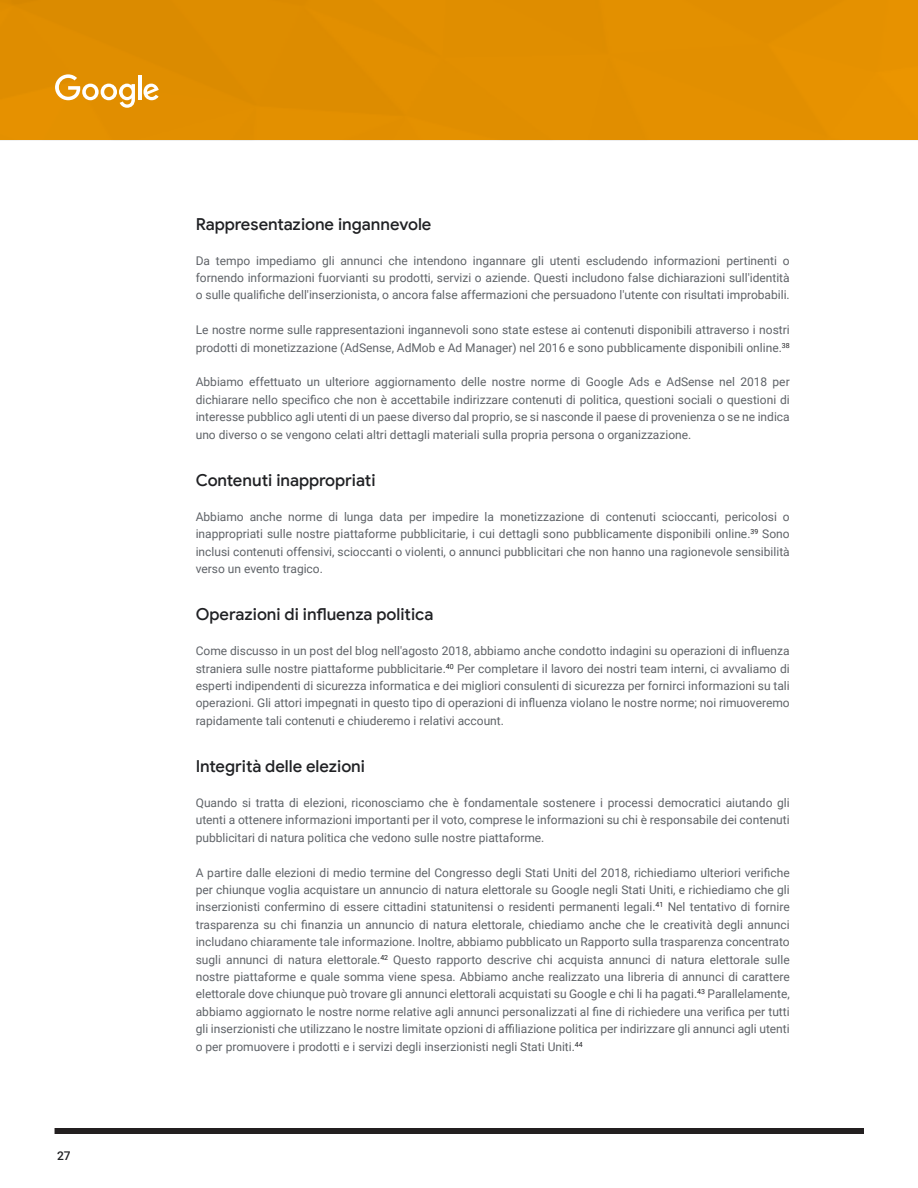
<style>
.page{position:relative;width:918px;height:1188px;background:#fff}
.page>*{position:absolute;margin:0;border:0;box-sizing:border-box;transform-origin:0 0}
.t1{font:500 16.5px "Google Sans";letter-spacing:-.005em;color:#202124}
.t2{font:12px/17.4px "Roboto";color:#5f6368;text-align:justify}
.t3{font:500 12px "Roboto";color:#202124}
</style>
<div class="page">
<div style="left:0;top:0;width:918px;height:140px;background:#e28f00"></div>
<svg style="left:55px;top:74px;width:80px;height:34px"></svg>
<hr style="left:138px;top:75px;width:3px;height:25px;background:#fff">
<svg style="left:144px;top:84px;width:15px;height:16px"></svg>
<div style="left:55px;top:1128px;width:809px;height:6px;background:#231f20"></div>
<p class="t3" style="left:57px;top:1147px;width:15px">27</p>
<p class="t1" style="left:196px;top:214px;width:237px">Rappresentazione ingannevole</p>
<p class="t2" style="left:196px;top:251px;width:596px">Da tempo impediamo gli annunci che intendono ingannare gli utenti escludendo informazioni pertinenti o fornendo informazioni fuorvianti su prodotti, servizi o aziende. Questi includono false dichiarazioni sull'identità o sulle qualifiche dell'inserzionista, o ancora false affermazioni che persuadono l'utente con risultati improbabili.</p>
<p class="t2" style="left:196px;top:321px;width:596px">Le nostre norme sulle rappresentazioni ingannevoli sono state estese ai contenuti disponibili attraverso i nostri prodotti di monetizzazione (AdSense, AdMob e Ad Manager) nel 2016 e sono pubblicamente disponibili online.<sup>38</sup></p>
<p class="t2" style="left:196px;top:373px;width:596px">Abbiamo effettuato un ulteriore aggiornamento delle nostre norme di Google Ads e AdSense nel 2018 per dichiarare nello specifico che non è accettabile indirizzare contenuti di politica, questioni sociali o questioni di interesse pubblico agli utenti di un paese diverso dal proprio, se si nasconde il paese di provenienza o se ne indica uno diverso o se vengono celati altri dettagli materiali sulla propria persona o organizzazione.</p>
<p class="t1" style="left:196px;top:470px;width:181px">Contenuti inappropriati</p>
<p class="t2" style="left:196px;top:507px;width:596px">Abbiamo anche norme di lunga data per impedire la monetizzazione di contenuti scioccanti, pericolosi o inappropriati sulle nostre piattaforme pubblicitarie, i cui dettagli sono pubblicamente disponibili online.<sup>39</sup> Sono inclusi contenuti offensivi, scioccanti o violenti, o annunci pubblicitari che non hanno una ragionevole sensibilità verso un evento tragico.</p>
<p class="t1" style="left:196px;top:605px;width:239px">Operazioni di influenza politica</p>
<p class="t2" style="left:196px;top:642px;width:596px">Come discusso in un post del blog nell'agosto 2018, abbiamo anche condotto indagini su operazioni di influenza straniera sulle nostre piattaforme pubblicitarie.<sup>40</sup> Per completare il lavoro dei nostri team interni, ci avvaliamo di esperti indipendenti di sicurezza informatica e dei migliori consulenti di sicurezza per fornirci informazioni su tali operazioni. Gli attori impegnati in questo tipo di operazioni di influenza violano le nostre norme; noi rimuoveremo rapidamente tali contenuti e chiuderemo i relativi account.</p>
<p class="t1" style="left:196px;top:756px;width:171px">Integrità delle elezioni</p>
<p class="t2" style="left:196px;top:794px;width:596px">Quando si tratta di elezioni, riconosciamo che è fondamentale sostenere i processi democratici aiutando gli utenti a ottenere informazioni importanti per il voto, comprese le informazioni su chi è responsabile dei contenuti pubblicitari di natura politica che vedono sulle nostre piattaforme.</p>
<p class="t2" style="left:196px;top:863px;width:596px">A partire dalle elezioni di medio termine del Congresso degli Stati Uniti del 2018, richiediamo ulteriori verifiche per chiunque voglia acquistare un annuncio di natura elettorale su Google negli Stati Uniti, e richiediamo che gli inserzionisti confermino di essere cittadini statunitensi o residenti permanenti legali.<sup>41</sup> Nel tentativo di fornire trasparenza su chi finanzia un annuncio di natura elettorale, chiediamo anche che le creatività degli annunci includano chiaramente tale informazione. Inoltre, abbiamo pubblicato un Rapporto sulla trasparenza concentrato sugli annunci di natura elettorale.<sup>42</sup> Questo rapporto descrive chi acquista annunci di natura elettorale sulle nostre piattaforme e quale somma viene spesa. Abbiamo anche realizzato una libreria di annunci di carattere elettorale dove chiunque può trovare gli annunci elettorali acquistati su Google e chi li ha pagati.<sup>43</sup> Parallelamente, abbiamo aggiornato le nostre norme relative agli annunci personalizzati al fine di richiedere una verifica per tutti gli inserzionisti che utilizzano le nostre limitate opzioni di affiliazione politica per indirizzare gli annunci agli utenti o per promuovere i prodotti e i servizi degli inserzionisti negli Stati Uniti.<sup>44</sup></p>
</div>
